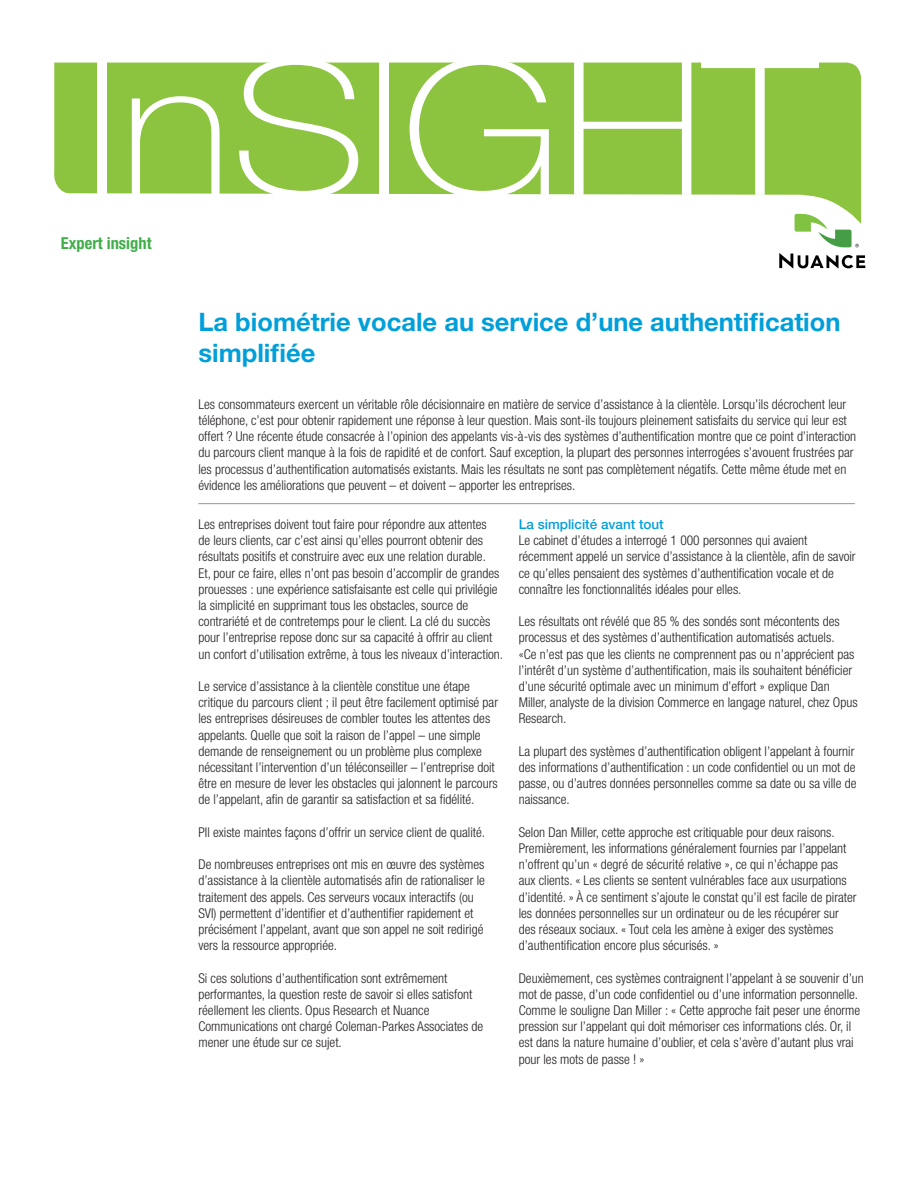
<style>
.page{position:relative;width:918px;height:1188px;background:#fff}
.page>*{position:absolute;margin:0;border:0;box-sizing:border-box;transform-origin:0 0}
.t1{font:100 187.5px "Helvetica Neue LT Std";letter-spacing:-.005em;color:#fff;scale:1.15 1}
.t2{font:700 25.5px/30.6px "Helvetica Neue LT Std";color:#009fda}
.t3{font:700 condensed 16.5px "Helvetica Neue LT Std";color:#40ae49}
.t4{font:300 condensed 13.5px/16.2px "Helvetica Neue LT Std";color:#231f20}
.t5{font:500 13.5px "Helvetica Neue LT Std";color:#009fda}
</style>
<div class="page">
<svg style="left:54px;top:63px;width:807px;height:161px;fill:#8cc440"></svg>
<svg style="left:779px;top:253px;width:86px;height:16px"></svg>
<svg style="left:795px;top:214px;width:64px;height:33px"></svg>
<hr style="left:198px;top:503px;width:657px;height:1px;background:#939598">
<p class="t1" style="left:84px;top:21px;width:638px">InSIGHT</p>
<p class="t3" style="left:61px;top:233px;width:92px">Expert insight</p>
<p class="t2" style="left:198px;top:306px;width:644px">La biométrie vocale au service d’une authentification simplifiée</p>
<p class="t4" style="left:198px;top:396px;width:659px">Les consommateurs exercent un véritable rôle décisionnaire en matière de service d’assistance à la clientèle. Lorsqu’ils décrochent leur téléphone, c’est pour obtenir rapidement une réponse à leur question. Mais sont-ils toujours pleinement satisfaits du service qui leur est offert ? Une récente étude consacrée à l’opinion des appelants vis-à-vis des systèmes d’authentification montre que ce point d’interaction du parcours client manque à la fois de rapidité et de confort. Sauf exception, la plupart des personnes interrogées s’avouent frustrées par les processus d’authentification automatisés existants. Mais les résultats ne sont pas complètement négatifs. Cette même étude met en évidence les améliorations que peuvent – et doivent – apporter les entreprises.</p>
<p class="t4" style="left:198px;top:516px;width:306px">Les entreprises doivent tout faire pour répondre aux attentes<br>de leurs clients, car c’est ainsi qu’elles pourront obtenir des résultats positifs et construire avec eux une relation durable.<br>Et, pour ce faire, elles n’ont pas besoin d’accomplir de grandes prouesses : une expérience satisfaisante est celle qui privilégie la simplicité en supprimant tous les obstacles, source de contrariété et de contretemps pour le client. La clé du succès pour l’entreprise repose donc sur sa capacité à offrir au client un confort d’utilisation extrême, à tous les niveaux d’interaction.</p>
<p class="t4" style="left:198px;top:678px;width:301px">Le service d’assistance à la clientèle constitue une étape critique du parcours client ; il peut être facilement optimisé par les entreprises désireuses de combler toutes les attentes des appelants. Quelle que soit la raison de l’appel – une simple demande de renseignement ou un problème plus complexe nécessitant l’intervention d’un téléconseiller – l’entreprise doit être en mesure de lever les obstacles qui jalonnent le parcours de l’appelant, afin de garantir sa satisfaction et sa fidélité.</p>
<p class="t4" style="left:198px;top:824px;width:288px">PIl existe maintes façons d’offrir un service client de qualité.</p>
<p class="t4" style="left:198px;top:856px;width:288px">De nombreuses entreprises ont mis en œuvre des systèmes d’assistance à la clientèle automatisés afin de rationaliser le traitement des appels. Ces serveurs vocaux interactifs (ou SVI) permettent d’identifier et d’authentifier rapidement et précisément l’appelant, avant que son appel ne soit redirigé vers la ressource appropriée.</p>
<p class="t4" style="left:198px;top:970px;width:286px">Si ces solutions d’authentification sont extrêmement performantes, la question reste de savoir si elles satisfont réellement les clients. Opus Research et Nuance Communications ont chargé Coleman-Parkes Associates de mener une étude sur ce sujet.</p>
<p class="t5" style="left:519px;top:516px;width:147px">La simplicité avant tout</p>
<p class="t4" style="left:519px;top:532px;width:338px">Le cabinet d’études a interrogé 1 000 personnes qui avaient récemment appelé un service d’assistance à la clientèle, afin de savoir ce qu’elles pensaient des systèmes d’authentification vocale et de connaître les fonctionnalités idéales pour elles.</p>
<p class="t4" style="left:519px;top:613px;width:340px">Les résultats ont révélé que 85 % des sondés sont mécontents des processus et des systèmes d’authentification automatisés actuels.<br>«Ce n’est pas que les clients ne comprennent pas ou n’apprécient pas l’intérêt d’un système d’authentification, mais ils souhaitent bénéficier d’une sécurité optimale avec un minimum d’effort » explique Dan Miller, analyste de la division Commerce en langage naturel, chez Opus Research.</p>
<p class="t4" style="left:519px;top:743px;width:339px">La plupart des systèmes d’authentification obligent l’appelant à fournir des informations d’authentification : un code confidentiel ou un mot de passe, ou d’autres données personnelles comme sa date ou sa ville de naissance.</p>
<p class="t4" style="left:519px;top:824px;width:339px">Selon Dan Miller, cette approche est critiquable pour deux raisons.<br>Premièrement, les informations généralement fournies par l’appelant n’offrent qu’un « degré de sécurité relative », ce qui n’échappe pas aux clients. « Les clients se sentent vulnérables face aux usurpations d’identité. » À ce sentiment s’ajoute le constat qu’il est facile de pirater les données personnelles sur un ordinateur ou de les récupérer sur des réseaux sociaux. « Tout cela les amène à exiger des systèmes d’authentification encore plus sécurisés. »</p>
<p class="t4" style="left:519px;top:970px;width:347px">Deuxièmement, ces systèmes contraignent l’appelant à se souvenir d’un mot de passe, d’un code confidentiel ou d’une information personnelle.<br>Comme le souligne Dan Miller : « Cette approche fait peser une énorme pression sur l’appelant qui doit mémoriser ces informations clés. Or, il est dans la nature humaine d’oublier, et cela s’avère d’autant plus vrai pour les mots de passe ! »</p>
</div>
